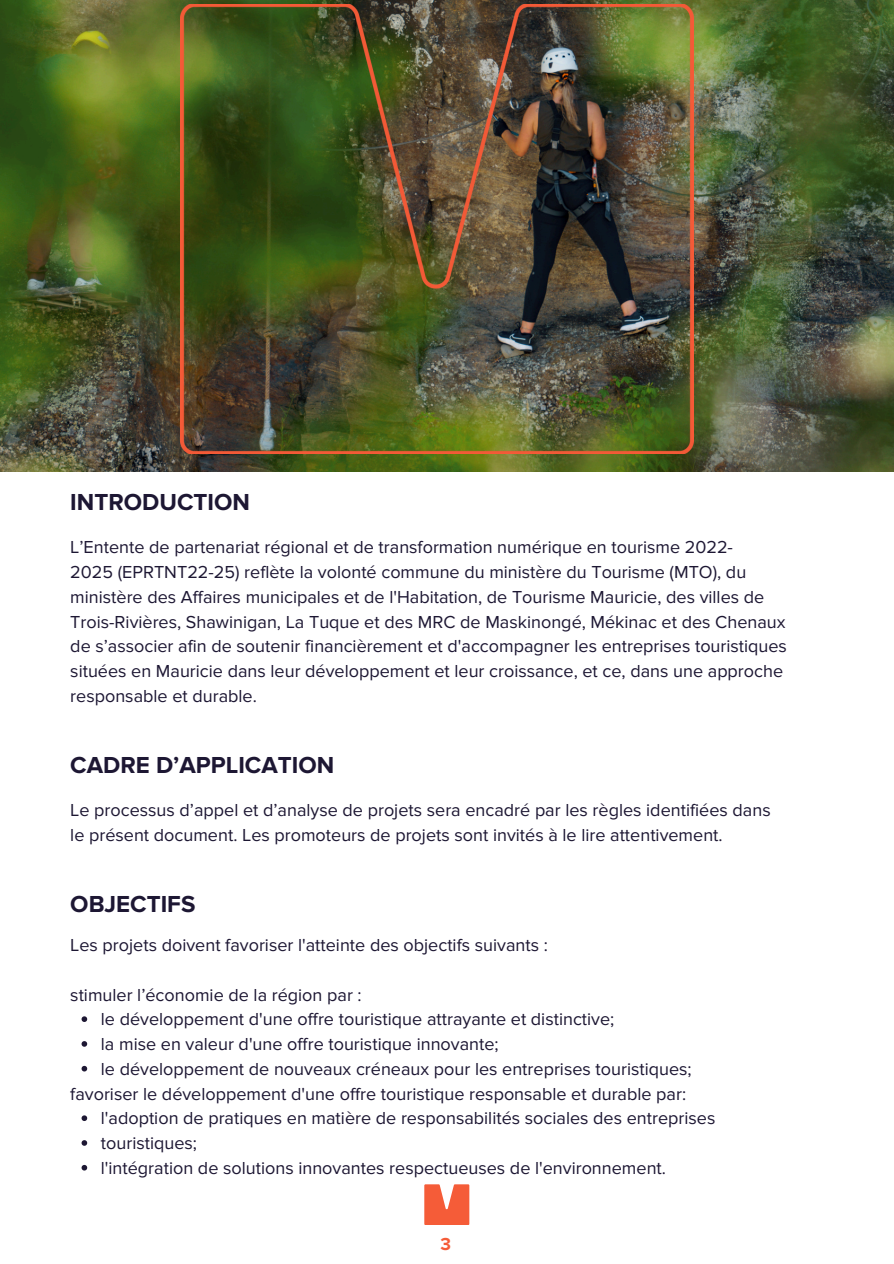
<style>
.page{position:relative;width:894px;height:1264px;background:#fff}
.page>*{position:absolute;margin:0;border:0;box-sizing:border-box;transform-origin:0 0}
.t1{font:700 24px "Proxima Nova";color:#1d1733}
.t2{font:18px/24.8px "Proxima Nova";color:#1d1733}
.t3{font:700 18px "Proxima Nova";color:#f55c38}
</style>
<div class="page">
<img style="left:0;top:0;width:893px;height:471px">
<img style="left:181px;top:4px;width:511px;height:449px">
<svg style="left:82px;top:1016px;width:5px;height:5px"></svg>
<svg style="left:82px;top:1041px;width:5px;height:5px"></svg>
<svg style="left:82px;top:1065px;width:5px;height:6px"></svg>
<svg style="left:82px;top:1115px;width:5px;height:5px"></svg>
<svg style="left:82px;top:1140px;width:5px;height:5px"></svg>
<svg style="left:82px;top:1164px;width:5px;height:6px"></svg>
<svg style="left:424px;top:1184px;width:45px;height:40px;background:#f67051"></svg>
<p class="t1" style="left:70px;top:488px;width:181px">INTRODUCTION</p>
<p class="t2" style="left:70px;top:535px;width:664px">L’Entente de partenariat régional et de transformation numérique en tourisme 2022-</p>
<p class="t2" style="left:70px;top:560px;width:718px">2025 (EPRTNT22-25) reflète la volonté commune du ministère du Tourisme (MTO), du ministère des Affaires municipales et de l'Habitation, de Tourisme Mauricie, des villes de Trois-Rivières, Shawinigan, La Tuque et des MRC de Maskinongé, Mékinac et des Chenaux de s’associer afin de soutenir financièrement et d'accompagner les entreprises touristiques situées en Mauricie dans leur développement et leur croissance, et ce, dans une approche responsable et durable.</p>
<h1 class="t1" style="left:70px;top:751px;width:265px">CADRE D’APPLICATION</h1>
<p class="t2" style="left:70px;top:798px;width:701px">Le processus d’appel et d’analyse de projets sera encadré par les règles identifiées dans</p>
<p class="t2" style="left:70px;top:823px;width:653px">le présent document. Les promoteurs de projets sont invités à le lire attentivement.</p>
<h1 class="t1" style="left:70px;top:890px;width:127px">OBJECTIFS</h1>
<p class="t2" style="left:70px;top:933px;width:479px">Les projets doivent favoriser l'atteinte des objectifs suivants :</p>
<p class="t2" style="left:70px;top:982px;width:293px">stimuler l’économie de la région par :</p>
<h1 class="t2" style="left:101px;top:1007px;width:515px">le développement d'une offre touristique attrayante et distinctive;</h1>
<p class="t2" style="left:101px;top:1032px;width:399px">la mise en valeur d'une offre touristique innovante;</p>
<p class="t2" style="left:101px;top:1056px;width:592px">le développement de nouveaux créneaux pour les entreprises touristiques;</p>
<p class="t2" style="left:70px;top:1081px;width:617px">favoriser le développement d'une offre touristique responsable et durable par:</p>
<p class="t2" style="left:101px;top:1106px;width:615px">l'adoption de pratiques en matière de responsabilités sociales des entreprises</p>
<p class="t2" style="left:101px;top:1131px;width:98px">touristiques;</p>
<p class="t2" style="left:101px;top:1155px;width:566px">l'intégration de solutions innovantes respectueuses de l'environnement.</p>
<p class="t3" style="left:440px;top:1233px;width:12px">3</p>
</div>
